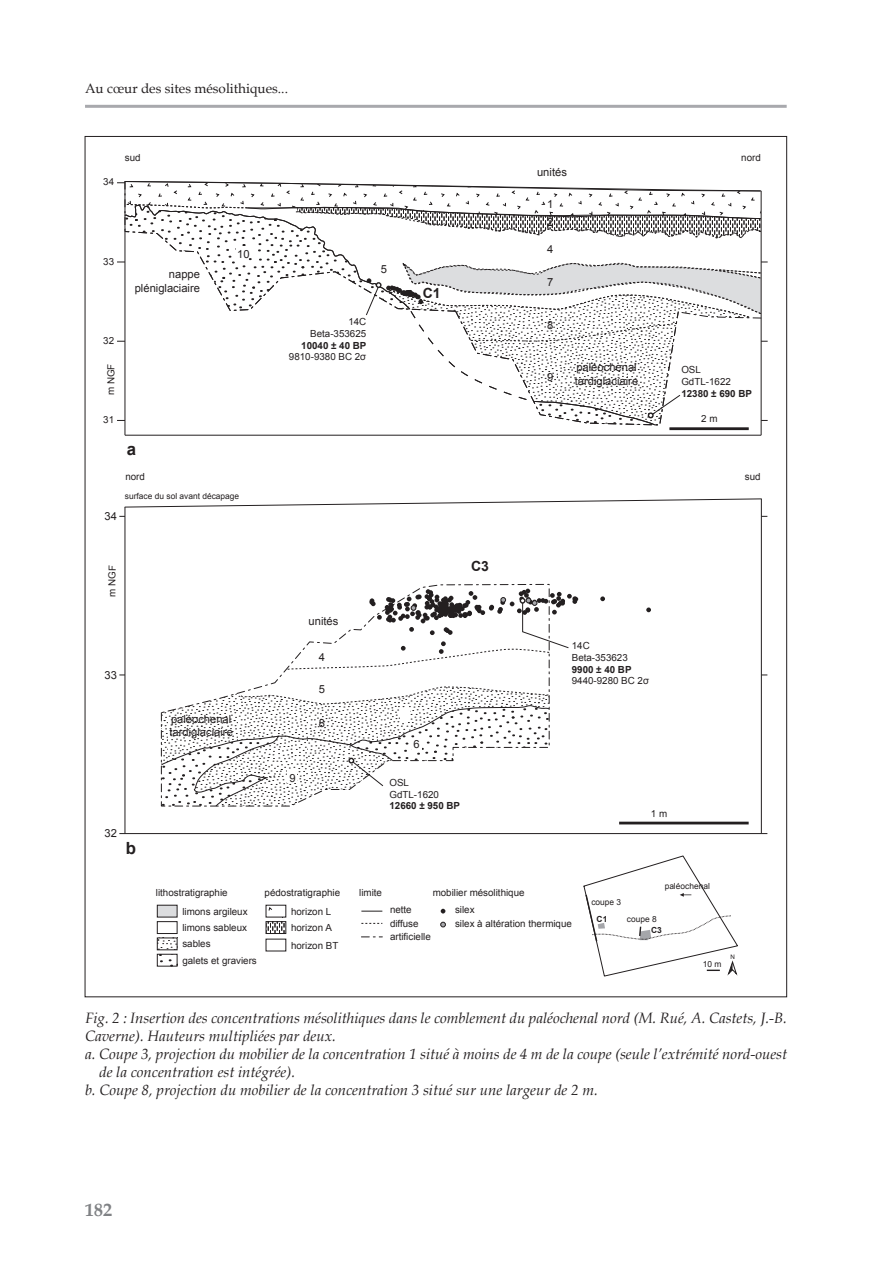
<style>
.page{position:relative;width:893px;height:1263px;background:#fff}
.page>*{position:absolute;margin:0;border:0;box-sizing:border-box;transform-origin:0 0}
.t1{font:700 18px "Book Antiqua";color:#808285}
.t2{font:700 16.8px "Arial";color:#231f20}
.rédaction_thèse{font:italic 15px/18px "Book Antiqua";color:#231f20}
.t3{font:700 13.95px "Arial";color:#231f20}
.t4{font:13.5px "Book Antiqua";color:#231f20}
.t5{font:11.25px/13.4px "Arial";color:#231f20}
.t6{font:9.75px/11.7px "Arial";color:#231f20}
.t7{font:700 9.75px "Arial";color:#231f20}
.t8{font:8.4px "Arial";color:#231f20}
.t9{font:700 8.4px "Arial";color:#231f20}
.t10{font:6.15px "Arial";color:#231f20}
</style>
<div class="page">
<hr style="left:85px;top:105px;width:702px;height:3px;background:#a8a9ad">
<svg style="left:160px;top:583px;width:390px;height:224px"></svg>
<hr style="left:125px;top:182px;width:1px;height:253px;background:#231f20">
<hr style="left:125px;top:435px;width:636px;height:1px;background:#231f20">
<hr style="left:761px;top:191px;width:1px;height:244px;background:#231f20">
<hr style="left:125px;top:507px;width:1px;height:326px;background:#231f20">
<hr style="left:761px;top:499px;width:1px;height:334px;background:#231f20">
<hr style="left:125px;top:833px;width:636px;height:1px;background:#231f20">
<hr style="left:619px;top:822px;width:130px;height:2px;background:#231f20">
<hr style="left:669px;top:427px;width:80px;height:3px;background:#231f20">
<svg style="left:600px;top:596px;width:5px;height:5px"></svg>
<svg style="left:646px;top:607px;width:5px;height:5px"></svg>
<svg style="left:161px;top:686px;width:389px;height:120px"></svg>
<svg style="left:286px;top:589px;width:292px;height:81px"></svg>
<svg style="left:160px;top:959px;width:12px;height:4px"></svg>
<div style="left:157px;top:954px;width:20px;height:12px;border:1px solid #231f20"></div>
<svg style="left:159px;top:940px;width:16px;height:8px"></svg>
<div style="left:157px;top:938px;width:20px;height:12px;border:1px solid #231f20"></div>
<div style="left:157px;top:921px;width:20px;height:13px;border:1px solid #231f20"></div>
<div style="left:157px;top:905px;width:20px;height:12px;background:#dcdddf"></div>
<div style="left:157px;top:905px;width:20px;height:12px;border:1px solid #231f20"></div>
<svg style="left:268px;top:923px;width:16px;height:9px"></svg>
<div style="left:266px;top:921px;width:20px;height:13px;border:1px solid #231f20"></div>
<svg style="left:361px;top:911px;width:21px;height:1px"></svg>
<svg style="left:361px;top:923px;width:21px;height:1px"></svg>
<svg style="left:361px;top:936px;width:21px;height:1px"></svg>
<svg style="left:441px;top:909px;width:4px;height:4px"></svg>
<svg style="left:440px;top:922px;width:6px;height:5px"></svg>
<svg style="left:583px;top:855px;width:155px;height:121px"></svg>
<svg style="left:117px;top:181px;width:651px;height:245px"></svg>
<svg style="left:119px;top:829px;width:6px;height:6px"></svg>
<svg style="left:119px;top:671px;width:6px;height:8px"></svg>
<svg style="left:119px;top:498px;width:648px;height:22px"></svg>
<p class="t4" style="left:85px;top:79px;width:204px">Au cœur des sites mésolithiques...</p>
<p class="t6" style="left:125px;top:152px;width:17px">sud</p>
<p class="t6" style="left:741px;top:152px;width:21px">nord</p>
<p class="t5" style="left:135px;top:268px;width:67px;text-align:right">nappe pléniglaciaire</p>
<p class="t5" style="left:237px;top:247px;width:14px">10</p>
<p class="t5" style="left:381px;top:262px;width:8px">5</p>
<p class="t6" style="left:310px;top:316px;width:58px;text-align:right">14C<br>Beta-353625</p>
<p class="t7" style="left:301px;top:339px;width:67px">10040 ± 40 BP</p>
<p class="t6" style="left:289px;top:351px;width:79px">9810-9380 BC 2σ</p>
<p class="t3" style="left:423px;top:284px;width:19px">C1</p>
<p class="t5" style="left:537px;top:165px;width:31px">unités</p>
<p class="t5" style="left:547px;top:195px;width:8px;line-height:18.3px">1<br>2</p>
<p class="t5" style="left:547px;top:243px;width:8px">4</p>
<p class="t5" style="left:547px;top:275px;width:8px">7</p>
<p class="t5" style="left:547px;top:318px;width:8px">8</p>
<p class="t5" style="left:575px;top:361px;width:65px">paléochenal tardiglaciaire</p>
<p class="t6" style="left:105px;top:395px;width:33px;rotate:-90deg">m NGF</p>
<p class="t6" style="left:681px;top:364px;width:51px">OSL<br>GdTL-1622</p>
<p class="t5" style="left:547px;top:370px;width:8px">9</p>
<p class="t7" style="left:681px;top:387px;width:72px">12380 ± 690 BP</p>
<p class="t2" style="left:127px;top:437px;width:11px">a</p>
<p class="t6" style="left:701px;top:413px;width:18px">2 m</p>
<p class="t6" style="left:125px;top:470px;width:21px">nord</p>
<p class="t6" style="left:745px;top:470px;width:17px">sud</p>
<p class="t8" style="left:125px;top:490px;width:116px">surface du sol avant décapage</p>
<p class="t6" style="left:106px;top:596px;width:33px;rotate:-90deg">m NGF</p>
<p class="t2" style="left:126px;top:837px;width:12px">b</p>
<p class="t5" style="left:169px;top:712px;width:65px">paléochenal tardiglaciaire</p>
<p class="t5" style="left:309px;top:615px;width:31px">unités</p>
<p class="t5" style="left:319px;top:650px;width:8px">4</p>
<p class="t5" style="left:319px;top:682px;width:8px">5</p>
<p class="t5" style="left:319px;top:716px;width:8px">8</p>
<p class="t5" style="left:289px;top:771px;width:8px">9</p>
<p class="t3" style="left:471px;top:556px;width:19px">C3</p>
<p class="t5" style="left:413px;top:737px;width:8px">6</p>
<p class="t6" style="left:389px;top:776px;width:51px">OSL<br>GdTL-1620</p>
<p class="t7" style="left:389px;top:799px;width:72px">12660 ± 950 BP</p>
<p class="t6" style="left:572px;top:640px;width:58px">14C<br>Beta-353623</p>
<p class="t7" style="left:572px;top:663px;width:61px">9900 ± 40 BP</p>
<p class="t6" style="left:572px;top:675px;width:79px">9440-9280 BC 2σ</p>
<p class="t6" style="left:156px;top:887px;width:73px">lithostratigraphie</p>
<p class="t6" style="left:265px;top:887px;width:77px">pédostratigraphie</p>
<p class="t6" style="left:359px;top:887px;width:24px">limite</p>
<p class="t6" style="left:291px;top:919px;width:49px;line-height:17.5px">horizon A horizon BT</p>
<p class="t6" style="left:455px;top:884px;width:71px;line-height:17.1px;text-indent:-22px">mobilier mésolithique silex</p>
<p class="t6" style="left:455px;top:917px;width:118px">silex à altération thermique</p>
<p class="t6" style="left:291px;top:905px;width:42px">horizon L</p>
<p class="t6" style="left:390px;top:903px;width:42px;line-height:13.5px">nette diffuse artificielle</p>
<p class="t6" style="left:182px;top:905px;width:67px">limons argileux</p>
<p class="t6" style="left:182px;top:922px;width:66px">limons sableux</p>
<p class="t6" style="left:182px;top:938px;width:30px">sables</p>
<p class="t6" style="left:182px;top:954px;width:76px">galets et graviers</p>
<p class="t8" style="left:591px;top:896px;width:31px">coupe 3</p>
<p class="t9" style="left:597px;top:913px;width:12px">C1</p>
<p class="t8" style="left:627px;top:913px;width:31px">coupe 8</p>
<p class="t8" style="left:665px;top:880px;width:47px">paléochenal</p>
<p class="t9" style="left:651px;top:924px;width:12px">C3</p>
<p class="t8" style="left:703px;top:958px;width:20px">10 m</p>
<p class="t10" style="left:730px;top:953px;width:6px">N</p>
<p class="rédaction_thèse" style="left:85px;top:1008px;width:703px">Fig. 2 : Insertion des concentrations mésolithiques dans le comblement du paléochenal nord (M. Rué, A. Castets, J.-B.<br>Caverne). Hauteurs multipliées par deux.</p>
<p class="rédaction_thèse" style="left:99px;top:1044px;width:689px;text-indent:-14px">a. Coupe 3, projection du mobilier de la concentration 1 situé à moins de 4 m de la coupe (seule l’extrémité nord-ouest de la concentration est intégrée).</p>
<p class="rédaction_thèse" style="left:85px;top:1080px;width:514px">b. Coupe 8, projection du mobilier de la concentration 3 situé sur une largeur de 2 m.</p>
<p class="t1" style="left:85px;top:1198px;width:28px">182</p>
</div>
